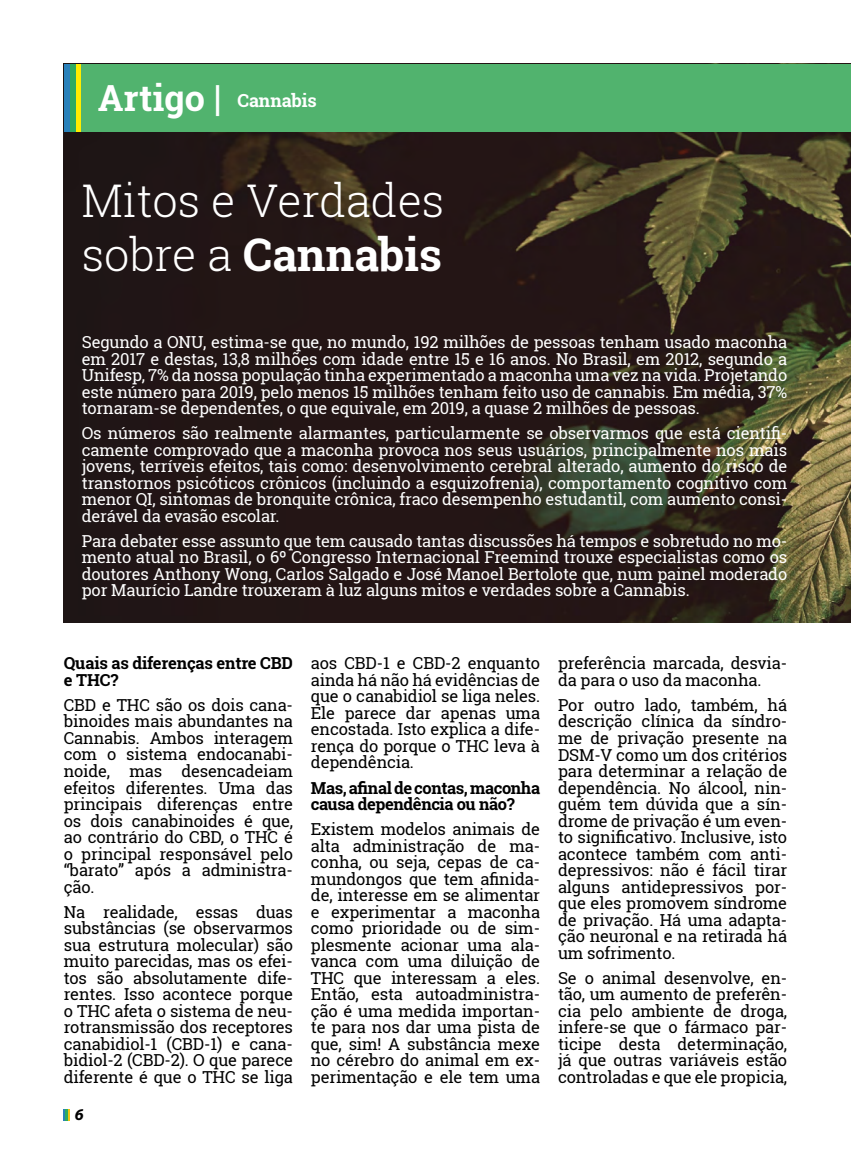
<style>
.page{position:relative;width:851px;height:1149px;background:#fff}
.page>*{position:absolute;margin:0;border:0;box-sizing:border-box;transform-origin:0 0}
.t1{font:300 45px/54px "Roboto Slab";color:#fff}
.t2{font:700 18px "Roboto Slab";color:#fff}
.t3{font:16.5px/16.5px "Roboto Slab";letter-spacing:-.01em;color:#000;text-align:justify}
.t4{font:16.5px/16.5px "Roboto Slab";letter-spacing:-.01em;color:#fff;text-align:justify}
.t5{font:700 16.5px/16.5px "Roboto Slab";letter-spacing:-.025em;color:#000}
.t6{font:italic 700 16.5px "Myriad Pro";color:#000}
.s1{font-size:36px}
.s2{font-weight:700}
</style>
<div class="page">
<svg style="left:64px;top:1109px;width:6px;height:10px"></svg>
<img style="left:64px;top:131px;width:786px;height:491px">
<div style="left:64px;top:64px;width:6px;height:67px;background:#2981ba"></div>
<div style="left:76px;top:64px;width:6px;height:67px;background:#ffed00"></div>
<div style="left:70px;top:64px;width:6px;height:67px;background:#2dab61"></div>
<div style="left:82px;top:64px;width:768px;height:67px;background:#51b36e"></div>
<p class="t2" style="left:98px;top:88px;width:220px"><span class="s1">Artigo |</span> Cannabis</p>
<h1 class="t1" style="left:82px;top:173px;width:364px">Mitos e Verdades sobre a <span class="s2">Cannabis</span></h1>
<p class="t4" style="left:82px;top:333px;width:706px">Segundo a ONU, estima-se que, no mundo, 192 milhões de pessoas tenham usado maconha em 2017 e destas, 13,8 milhões com idade entre 15 e 16 anos. No Brasil, em 2012, segundo a Unifesp, 7% da nossa população tinha experimentado a maconha uma vez na vida. Projetando este número para 2019, pelo menos 15 milhões tenham feito uso de cannabis. Em média, 37% tornaram-se dependentes, o que equivale, em 2019, a quase 2 milhões de pessoas.</p>
<p class="t4" style="left:82px;top:424px;width:707px">Os números são realmente alarmantes, particularmente se observarmos que está cientifi&shy;camente comprovado que a maconha provoca nos seus usuários, principalmente nos mais jovens, terríveis efeitos, tais como: desenvolvimento cerebral alterado, aumento do risco de transtornos psicóticos crônicos (incluindo a esquizofrenia), comportamento cognitivo com menor QI, sintomas de bronquite crônica, fraco desempenho estudantil, com aumento consi&shy;derável da evasão escolar.</p>
<p class="t4" style="left:82px;top:532px;width:706px">Para debater esse assunto que tem causado tantas discussões há tempos e sobretudo no mo&shy;mento atual no Brasil, o 6º Congresso Internacional Freemind trouxe especialistas como os doutores Anthony Wong, Carlos Salgado e José Manoel Bertolote que, num painel moderado por Maurício Landre trouxeram à luz alguns mitos e verdades sobre a Cannabis.</p>
<p class="t5" style="left:64px;top:654px;width:230px">Quais as diferenças entre CBD e THC?</p>
<p class="t3" style="left:64px;top:696px;width:231px">CBD e THC são os dois cana&shy;binoides mais abundantes na Cannabis. Ambos interagem com o sistema endocanabi&shy;noide, mas desencadeiam efeitos diferentes. Uma das principais diferenças entre os dois canabinoides é que, ao contrário do CBD, o THC é o principal responsável pelo “barato” após a administra&shy;ção.</p>
<p class="t3" style="left:64px;top:902px;width:231px">Na realidade, essas duas substâncias (se observarmos sua estrutura molecular) são muito parecidas, mas os efei&shy;tos são absolutamente dife&shy;rentes. Isso acontece porque o THC afeta o sistema de neu&shy;rotransmissão dos receptores canabidiol-1 (CBD-1) e cana&shy;bidiol-2 (CBD-2). O que parece diferente é que o THC se liga</p>
<p class="t6" style="left:75px;top:1103px;width:10px">6</p>
<p class="t3" style="left:311px;top:654px;width:230px">aos CBD-1 e CBD-2 enquanto ainda há não há evidências de que o canabidiol se liga neles.<br>Ele parece dar apenas uma encostada. Isto explica a dife&shy;rença do porque o THC leva à dependência.</p>
<p class="t5" style="left:311px;top:778px;width:230px">Mas, afinal de contas, maconha causa dependência ou não?</p>
<p class="t3" style="left:311px;top:820px;width:231px">Existem modelos animais de alta administração de ma&shy;conha, ou seja, cepas de ca&shy;mundongos que tem afinida&shy;de, interesse em se alimentar e experimentar a maconha como prioridade ou de sim&shy;plesmente acionar uma ala&shy;vanca com uma diluição de THC que interessam a eles.<br>Então, esta autoadministra&shy;ção é uma medida importan&shy;te para nos dar uma pista de que, sim! A substância mexe no cérebro do animal em ex&shy;perimentação e ele tem uma</p>
<p class="t3" style="left:558px;top:654px;width:230px">preferência marcada, desvia&shy;da para o uso da maconha.</p>
<p class="t3" style="left:558px;top:696px;width:231px">Por outro lado, também, há descrição clínica da síndro&shy;me de privação presente na DSM-V como um dos critérios para determinar a relação de dependência. No álcool, nin&shy;guém tem dúvida que a sín&shy;drome de privação é um even&shy;to significativo. Inclusive, isto acontece também com anti&shy;depressivos: não é fácil tirar alguns antidepressivos por&shy;que eles promovem síndrome de privação. Há uma adapta&shy;ção neuronal e na retirada há um sofrimento.</p>
<p class="t3" style="left:558px;top:968px;width:231px">Se o animal desenvolve, en&shy;tão, um aumento de preferên&shy;cia pelo ambiente de droga, infere-se que o fármaco par&shy;ticipe desta determinação, já que outras variáveis estão controladas e que ele propicia,</p>
</div>
